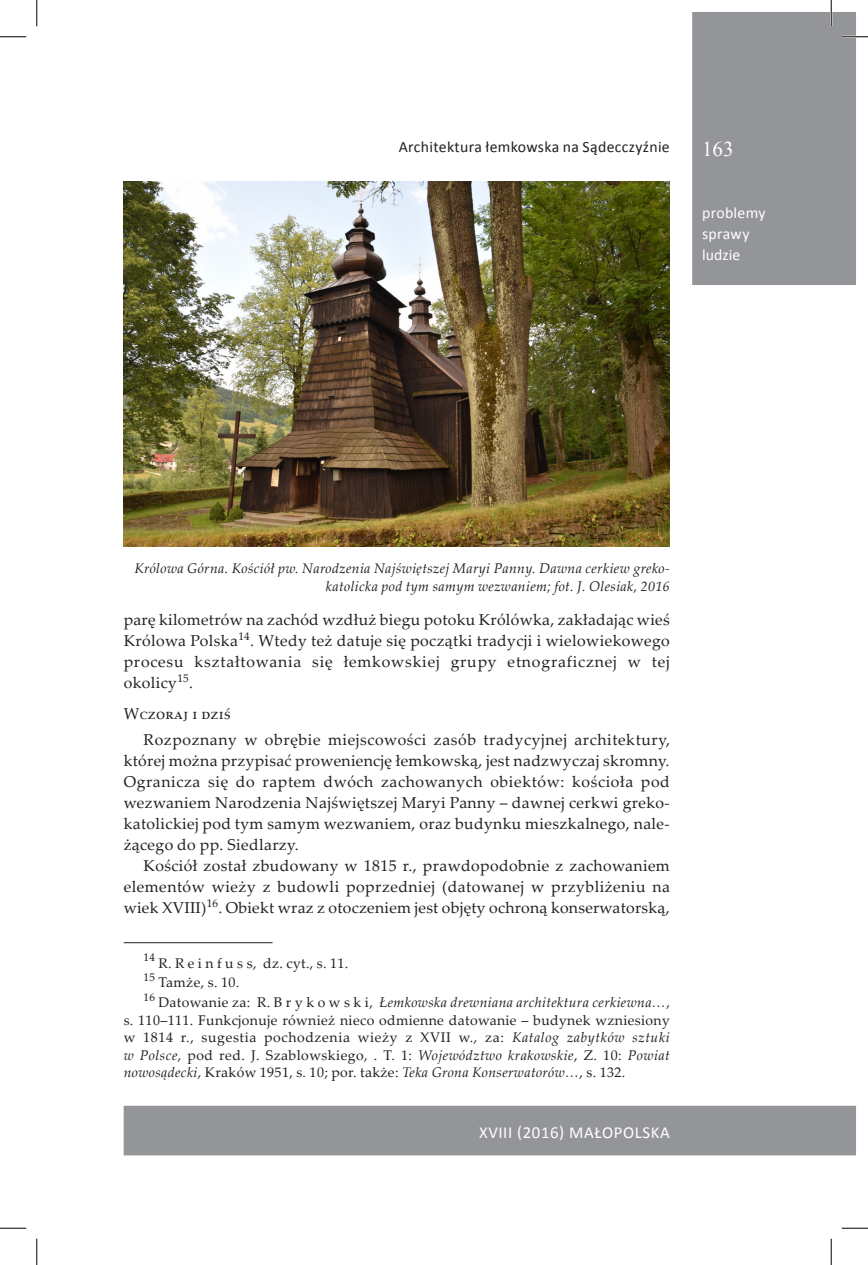
<style>
.page{position:relative;width:868px;height:1265px;background:#fff}
.page>*{position:absolute;margin:0;border:0;box-sizing:border-box;transform-origin:0 0}
.t1{font:21px "Times New Roman";color:#fff}
.t2{font:16.8px "Calibri";letter-spacing:.035em;color:#fff}
.tekst_glowny{font:15.75px/21px "Palatino Linotype";letter-spacing:.02em;color:#231f20;text-align:justify}
.przypis{font:15.75px/21px "Palatino Linotype";letter-spacing:.05em;color:#231f20;text-align:justify}
.t3{font:15.75px "Calibri";letter-spacing:.02em;color:#231f20}
.t4{font:15.75px/21px "Calibri";letter-spacing:.015em;color:#fff}
.tytuł_I_rzędu_w_arty{font:15.75px "Palatino Linotype";color:#231f20}
.przypis-2{font:14px/17.5px "Palatino Linotype";letter-spacing:.03em;color:#231f20;text-align:justify}
.podpis_ryciny_np{font:italic 14px/17.5px "Palatino Linotype";letter-spacing:.025em;color:#231f20;text-align:right}
.przypis-3{font:11.2px "Palatino Linotype";color:#231f20}
.s1{font-style:italic}
</style>
<div class="page">
<div style="left:692px;top:13px;width:162px;height:271px;background:#939598"></div>
<div style="left:692px;top:12px;width:163px;height:273px;border:2px solid #939598"></div>
<div style="left:124px;top:1106px;width:730px;height:48px;background:#939598"></div>
<div style="left:124px;top:1105px;width:731px;height:50px;border:2px solid #939598"></div>
<img style="left:124px;top:182px;width:545px;height:364px">
<hr style="left:124px;top:942px;width:148px;height:1px;background:#231f20">
<hr style="left:841px;top:36px;width:26px;height:2px;background:#fff">
<hr style="left:829px;top:0;width:3px;height:26px;background:#fff">
<svg style="left:0;top:36px;width:26px;height:1px"></svg>
<svg style="left:841px;top:36px;width:26px;height:1px"></svg>
<svg style="left:0;top:1227px;width:26px;height:1px"></svg>
<svg style="left:841px;top:1227px;width:26px;height:1px"></svg>
<svg style="left:36px;top:0;width:1px;height:26px"></svg>
<svg style="left:36px;top:1238px;width:1px;height:26px"></svg>
<svg style="left:830px;top:0;width:1px;height:26px"></svg>
<svg style="left:830px;top:1238px;width:1px;height:26px"></svg>
<p class="t3" style="left:398px;top:137px;width:272px">Architektura łemkowska na Sądecczyźnie</p>
<h1 class="t1" style="left:701px;top:134px;width:33px">163</h1>
<p class="t4" style="left:701px;top:202px;width:65px">problemy sprawy ludzie</p>
<p class="podpis_ryciny_np" style="left:134px;top:559px;width:536px">Królowa Górna. Kościół pw. Narodzenia Najświętszej Maryi Panny. Dawna cerkiew greko&shy;katolicka pod tym samym wezwaniem; fot. J. Olesiak, 2016</p>
<p class="przypis" style="left:124px;top:608px;width:547px">parę kilometrów na zachód wzdłuż biegu potoku Królówka, zakładając wieś Królowa Polska<sup>14</sup>. Wtedy też datuje się początki tradycji i wielowiekowego procesu kształtowania się łemkowskiej grupy etnograficznej w tej okolicy<sup>15</sup>.</p>
<p class="tytuł_I_rzędu_w_arty" style="left:124px;top:702px;width:108px">Wczoraj i dziś</p>
<p class="tekst_glowny" style="left:124px;top:728px;width:547px;text-indent:20px">Rozpoznany w obrębie miejscowości zasób tradycyjnej architektury, której można przypisać proweniencję łemkowską, jest nadzwyczaj skromny.<br>Ogranicza się do raptem dwóch zachowanych obiektów: kościoła pod wezwaniem Narodzenia Najświętszej Maryi Panny – dawnej cerkwi greko&shy;katolickiej pod tym samym wezwaniem, oraz budynku mieszkalnego, nale&shy;żącego do pp. Siedlarzy.</p>
<p class="tekst_glowny" style="left:124px;top:854px;width:547px;text-indent:20px">Kościół został zbudowany w 1815 r., prawdopodobnie z zachowaniem elementów wieży z budowli poprzedniej (datowanej w przybliżeniu na wiek XVIII)<sup>16</sup>. Obiekt wraz z otoczeniem jest objęty ochroną konserwatorską,</p>
<p class="przypis-3" style="left:143px;top:949px;width:13px">14</p>
<p class="przypis-2" style="left:158px;top:953px;width:191px">R. R e i n f u s s, dz. cyt., s. 11.</p>
<p class="przypis-3" style="left:143px;top:968px;width:13px">15</p>
<p class="przypis-2" style="left:158px;top:973px;width:82px">Tamże, s. 10.</p>
<p class="przypis-3" style="left:143px;top:988px;width:13px">16</p>
<p class="przypis-2" style="left:124px;top:992px;width:547px;text-indent:35px">Datowanie za: R. B r y k o w s k i, <span class="s1">Łemkowska drewniana architektura cerkiewna…</span>, s. 110–111. Funkcjonuje również nieco odmienne datowanie – budynek wzniesiony w 1814 r., sugestia pochodzenia wieży z XVII w., za: <span class="s1">Katalog zabytków sztuki w Polsce</span>, pod red. J. Szablowskiego, . T. 1: <span class="s1">Województwo krakowskie</span>, Z. 10: <span class="s1">Powiat nowosądecki</span>, Kraków 1951, s. 10; por. także: <span class="s1">Teka Grona Konserwatorów…</span>, s. 132.</p>
<p class="t2" style="left:479px;top:1121px;width:192px">XVIII (2016) maŁopolska</p>
</div>
